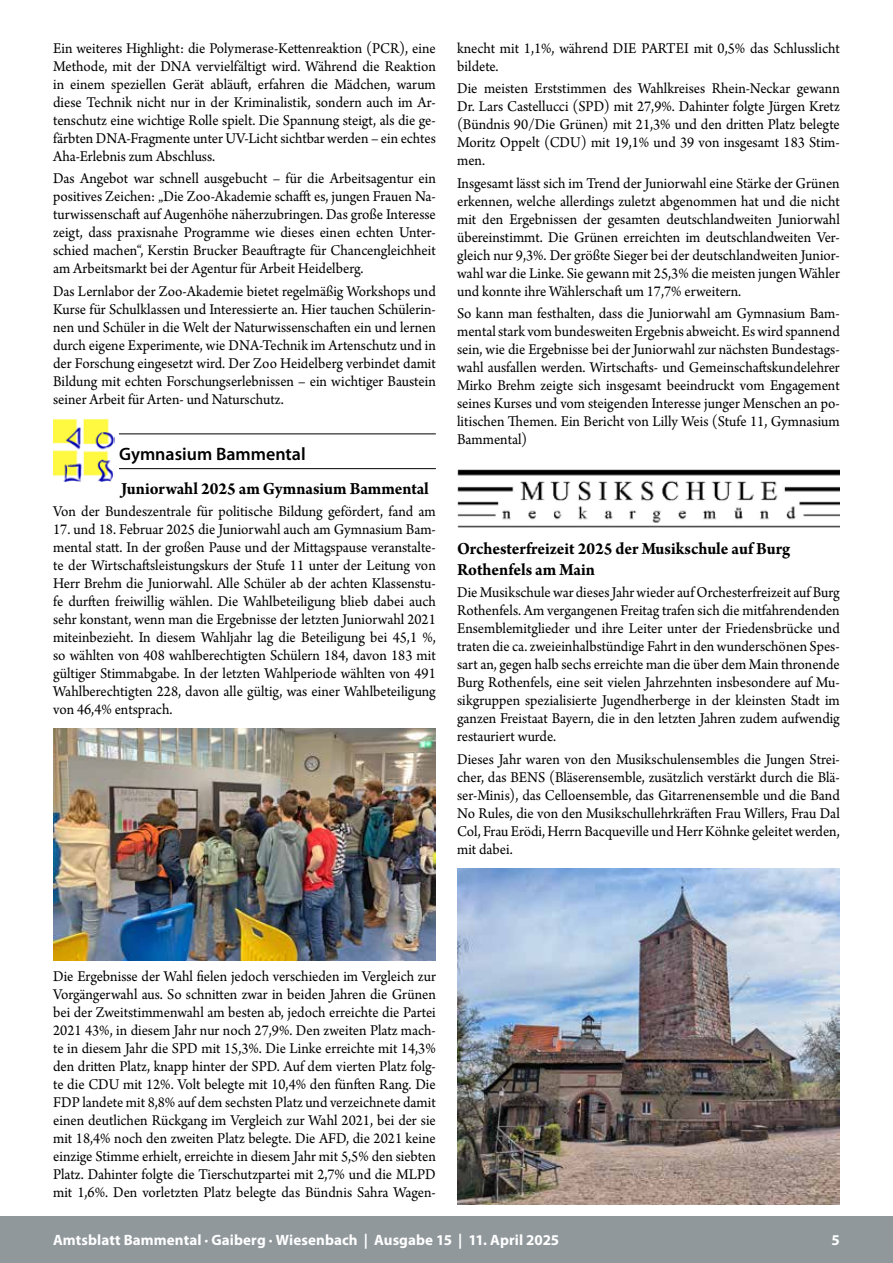
<style>
.page{position:relative;width:893px;height:1263px;background:#fff}
.page>*{position:absolute;margin:0;border:0;box-sizing:border-box;transform-origin:0 0}
.t1{font:700 18px/21px "Arno Pro";color:#000;scale:.95 1}
.t2{font:600 18px "Myriad Pro";color:#000}
.t3{font:15.75px/18px "Arno Pro";color:#000;text-align:justify;scale:.95 1}
.t4{font:700 15px "Myriad Pro";letter-spacing:.005em;color:#fff}
</style>
<div class="page">
<div style="left:0;top:1216px;width:893px;height:47px;background:#90989c"></div>
<hr style="left:53px;top:433px;width:383px;height:1px;background:#000">
<hr style="left:53px;top:468px;width:383px;height:1px;background:#000">
<div style="left:53px;top:418px;width:66px;height:65px;background:#fff"></div>
<img style="left:53px;top:419px;width:62px;height:63px">
<img style="left:53px;top:728px;width:383px;height:233px">
<img style="left:457px;top:469px;width:383px;height:59px">
<img style="left:457px;top:868px;width:383px;height:336px">
<p class="t3" style="left:53px;top:40px;width:404px">Ein weiteres Highlight: die Polymerase-Kettenreaktion (PCR), eine Methode, mit der DNA vervielfältigt wird. Während die Reaktion in einem speziellen Gerät abläuft, erfahren die Mädchen, warum diese Technik nicht nur in der Kriminalistik, sondern auch im Ar&shy;tenschutz eine wichtige Rolle spielt. Die Spannung steigt, als die ge&shy;färbten DNA-Fragmente unter UV-Licht sichtbar werden – ein echtes Aha-Erlebnis zum Abschluss.</p>
<p class="t3" style="left:53px;top:171px;width:404px">Das Angebot war schnell ausgebucht – für die Arbeitsagentur ein positives Zeichen: „Die Zoo-Akademie schafft es, jungen Frauen Na&shy;turwissenschaft auf Augenhöhe näherzubringen. Das große Interesse zeigt, dass praxisnahe Programme wie dieses einen echten Unter&shy;schied machen“, Kerstin Brucker Beauftragte für Chancengleichheit am Arbeitsmarkt bei der Agentur für Arbeit Heidelberg.</p>
<p class="t3" style="left:53px;top:283px;width:404px">Das Lernlabor der Zoo-Akademie bietet regelmäßig Workshops und Kurse für Schulklassen und Interessierte an. Hier tauchen Schülerin&shy;nen und Schüler in die Welt der Naturwissenschaften ein und lernen durch eigene Experimente, wie DNA-Technik im Artenschutz und in der Forschung eingesetzt wird. Der Zoo Heidelberg verbindet damit Bildung mit echten Forschungserlebnissen – ein wichtiger Baustein seiner Arbeit für Arten- und Naturschutz.</p>
<p class="t2" style="left:119px;top:442px;width:188px">Gymnasium Bammental</p>
<p class="t1" style="left:121px;top:478px;width:325px">Juniorwahl 2025 am Gymnasium Bammental</p>
<p class="t3" style="left:53px;top:503px;width:404px">Von der Bundeszentrale für politische Bildung gefördert, fand am</p>
<p class="t3" style="left:53px;top:521px;width:404px">17. und 18. Februar 2025 die Juniorwahl auch am Gymnasium Bam&shy;mental statt. In der großen Pause und der Mittagspause veranstalte&shy;te der Wirtschaftsleistungskurs der Stufe 11 unter der Leitung von Herr Brehm die Juniorwahl. Alle Schüler ab der achten Klassenstu&shy;fe durften freiwillig wählen. Die Wahlbeteiligung blieb dabei auch sehr konstant, wenn man die Ergebnisse der letzten Juniorwahl 2021 miteinbezieht. In diesem Wahljahr lag die Beteiligung bei 45,1 %, so wählten von 408 wahlberechtigten Schülern 184, davon 183 mit gültiger Stimmabgabe. In der letzten Wahlperiode wählten von 491<br>Wahlberechtigten 228, davon alle gültig, was einer Wahlbeteiligung von 46,4% entsprach.</p>
<p class="t3" style="left:457px;top:40px;width:404px">knecht mit 1,1%, während DIE PARTEI mit 0,5% das Schlusslicht bildete.</p>
<p class="t3" style="left:457px;top:81px;width:404px">Die meisten Erststimmen des Wahlkreises Rhein-Neckar gewann Dr. Lars Castellucci (SPD) mit 27,9%. Dahinter folgte Jürgen Kretz (Bündnis 90/Die Grünen) mit 21,3% und den dritten Platz belegte Moritz Oppelt (CDU) mit 19,1% und 39 von insgesamt 183 Stim&shy;men.</p>
<p class="t3" style="left:457px;top:175px;width:404px">Insgesamt lässt sich im Trend der Juniorwahl eine Stärke der Grünen erkennen, welche allerdings zuletzt abgenommen hat und die nicht mit den Ergebnissen der gesamten deutschlandweiten Juniorwahl übereinstimmt. Die Grünen erreichten im deutschlandweiten Ver&shy;gleich nur 9,3%. Der größte Sieger bei der deutschlandweiten Junior&shy;wahl war die Linke. Sie gewann mit 25,3% die meisten jungen Wähler und konnte ihre Wählerschaft um 17,7% erweitern.</p>
<p class="t3" style="left:457px;top:305px;width:404px">So kann man festhalten, dass die Juniorwahl am Gymnasium Bam&shy;mental stark vom bundesweiten Ergebnis abweicht. Es wird spannend sein, wie die Ergebnisse bei der Juniorwahl zur nächsten Bundestags&shy;wahl ausfallen werden. Wirtschafts- und Gemeinschaftskundelehrer Mirko Brehm zeigte sich insgesamt beeindruckt vom Engagement seines Kurses und vom steigenden Interesse junger Menschen an po&shy;litischen Themen. Ein Bericht von Lilly Weis (Stufe 11, Gymnasium Bammental)</p>
<p class="t1" style="left:457px;top:539px;width:352px">Orchesterfreizeit 2025 der Musikschule auf Burg<br>Rothenfels am Main</p>
<p class="t3" style="left:457px;top:584px;width:404px">Die Musikschule war dieses Jahr wieder auf Orchesterfreizeit auf Burg Rothenfels. Am vergangenen Freitag trafen sich die mitfahrendenden Ensemblemitglieder und ihre Leiter unter der Friedensbrücke und traten die ca. zweieinhalbstündige Fahrt in den wunderschönen Spes&shy;sart an, gegen halb sechs erreichte man die über dem Main thronende Burg Rothenfels, eine seit vielen Jahrzehnten insbesondere auf Mu&shy;sikgruppen spezialisierte Jugendherberge in der kleinsten Stadt im ganzen Freistaat Bayern, die in den letzten Jahren zudem aufwendig restauriert wurde.</p>
<p class="t3" style="left:457px;top:751px;width:404px">Dieses Jahr waren von den Musikschulensembles die Jungen Strei&shy;cher, das BENS (Bläserensemble, zusätzlich verstärkt durch die Blä&shy;ser-Minis), das Celloensemble, das Gitarrenensemble und die Band No Rules, die von den Musikschullehrkräften Frau Willers, Frau Dal Col, Frau Erödi, Herrn Bacqueville und Herr Köhnke geleitet werden, mit dabei.</p>
<p class="t3" style="left:53px;top:968px;width:404px">Die Ergebnisse der Wahl fielen jedoch verschieden im Vergleich zur Vorgängerwahl aus. So schnitten zwar in beiden Jahren die Grünen bei der Zweitstimmenwahl am besten ab, jedoch erreichte die Partei 2021 43%, in diesem Jahr nur noch 27,9%. Den zweiten Platz mach&shy;te in diesem Jahr die SPD mit 15,3%. Die Linke erreichte mit 14,3% den dritten Platz, knapp hinter der SPD. Auf dem vierten Platz folg&shy;te die CDU mit 12%. Volt belegte mit 10,4% den fünften Rang. Die FDP landete mit 8,8% auf dem sechsten Platz und verzeichnete damit einen deutlichen Rückgang im Vergleich zur Wahl 2021, bei der sie mit 18,4% noch den zweiten Platz belegte. Die AFD, die 2021 keine einzige Stimme erhielt, erreichte in diesem Jahr mit 5,5% den siebten Platz. Dahinter folgte die Tierschutzpartei mit 2,7% und die MLPD mit 1,6%. Den vorletzten Platz belegte das Bündnis Sahra Wagen-</p>
<p class="t4" style="left:53px;top:1230px;width:508px">Amtsblatt Bammental · Gaiberg · Wiesenbach | Ausgabe 15 | 11. April 2025</p>
<p class="t4" style="left:831px;top:1230px;width:10px">5</p>
</div>
